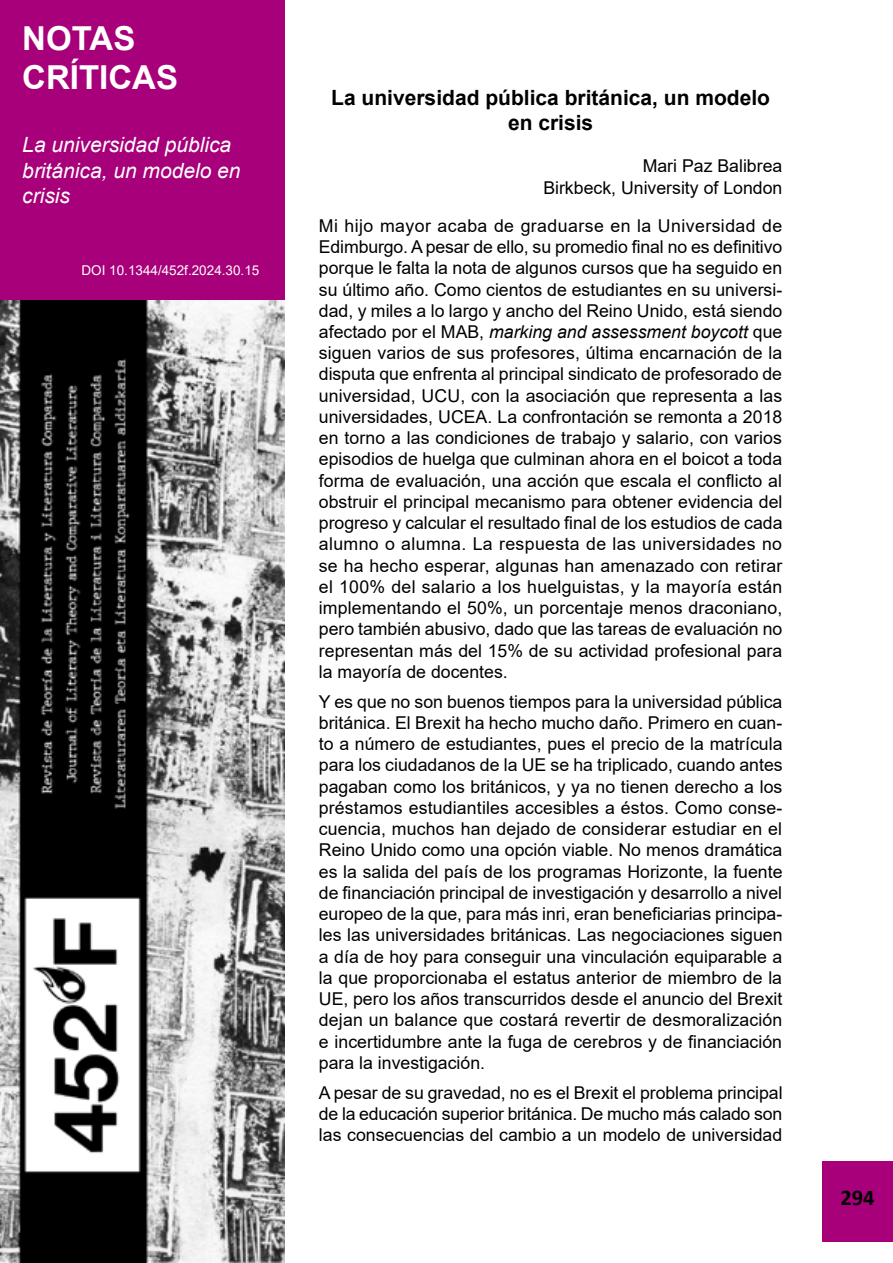
<style>
.page{position:relative;width:893px;height:1263px;background:#fff}
.page>*{position:absolute;margin:0;border:0;box-sizing:border-box;transform-origin:0 0}
.t1{font:700 33px/39px "Arial";color:#fff}
.t2{font:700 22.5px "Calibri";color:#000}
.t3{font:italic 21px/25.5px "Arial";color:#fff}
.t4{font:700 21px/25.2px "Arial";color:#000;text-align:center}
.t5{font:17.7px/21.3px "Arial";color:#000;text-align:justify}
.t6{font:13.5px "Arial";color:#fff}
.s1{font-style:italic}
</style>
<div class="page">
<img style="left:0;top:299px;width:285px;height:964px">
<div style="left:0;top:0;width:284px;height:300px;background:#a8007a"></div>
<div style="left:822px;top:1161px;width:71px;height:81px;background:#a8007a"></div>
<h1 class="t1" style="left:22px;top:19px;width:157px">NOTAS<br>CRÍTICAS</h1>
<p class="t3" style="left:22px;top:132px;width:220px">La universidad pública británica, un modelo en crisis</p>
<p class="t6" style="left:81px;top:261px;width:179px">DOI 10.1344/452f.2024.30.15</p>
<p class="t4" style="left:331px;top:85px;width:440px">La universidad pública británica, un modelo en crisis</p>
<p class="t5" style="left:543px;top:155px;width:241px;text-align:right">Mari Paz Balibrea<br>Birkbeck, University of London</p>
<p class="t5" style="left:319px;top:215px;width:465px">Mi hijo mayor acaba de graduarse en la Universidad de Edimburgo. A pesar de ello, su promedio final no es definitivo porque le falta la nota de algunos cursos que ha seguido en su último año. Como cientos de estudiantes en su universi&shy;dad, y miles a lo largo y ancho del Reino Unido, está siendo afectado por el MAB, <span class="s1">marking and assessment boycott</span> que siguen varios de sus profesores, última encarnación de la disputa que enfrenta al principal sindicato de profesorado de universidad, UCU, con la asociación que representa a las universidades, UCEA. La confrontación se remonta a 2018 en torno a las condiciones de trabajo y salario, con varios episodios de huelga que culminan ahora en el boicot a toda forma de evaluación, una acción que escala el conflicto al obstruir el principal mecanismo para obtener evidencia del progreso y calcular el resultado final de los estudios de cada alumno o alumna. La respuesta de las universidades no se ha hecho esperar, algunas han amenazado con retirar el 100% del salario a los huelguistas, y la mayoría están implementando el 50%, un porcentaje menos draconiano, pero también abusivo, dado que las tareas de evaluación no representan más del 15% de su actividad profesional para la mayoría de docentes.</p>
<p class="t5" style="left:319px;top:691px;width:465px">Y es que no son buenos tiempos para la universidad pública británica. El Brexit ha hecho mucho daño. Primero en cuan&shy;to a número de estudiantes, pues el precio de la matrícula para los ciudadanos de la UE se ha triplicado, cuando antes pagaban como los británicos, y ya no tienen derecho a los préstamos estudiantiles accesibles a éstos. Como conse&shy;cuencia, muchos han dejado de considerar estudiar en el Reino Unido como una opción viable. No menos dramática es la salida del país de los programas Horizonte, la fuente de financiación principal de investigación y desarrollo a nivel europeo de la que, para más inri, eran beneficiarias principa&shy;les las universidades británicas. Las negociaciones siguen a día de hoy para conseguir una vinculación equiparable a la que proporcionaba el estatus anterior de miembro de la UE, pero los años transcurridos desde el anuncio del Brexit dejan un balance que costará revertir de desmoralización e incertidumbre ante la fuga de cerebros y de financiación para la investigación.</p>
<p class="t5" style="left:319px;top:1081px;width:465px">A pesar de su gravedad, no es el Brexit el problema principal de la educación superior británica. De mucho más calado son las consecuencias del cambio a un modelo de universidad</p>
<p class="t2" style="left:840px;top:1181px;width:36px">294</p>
</div>
